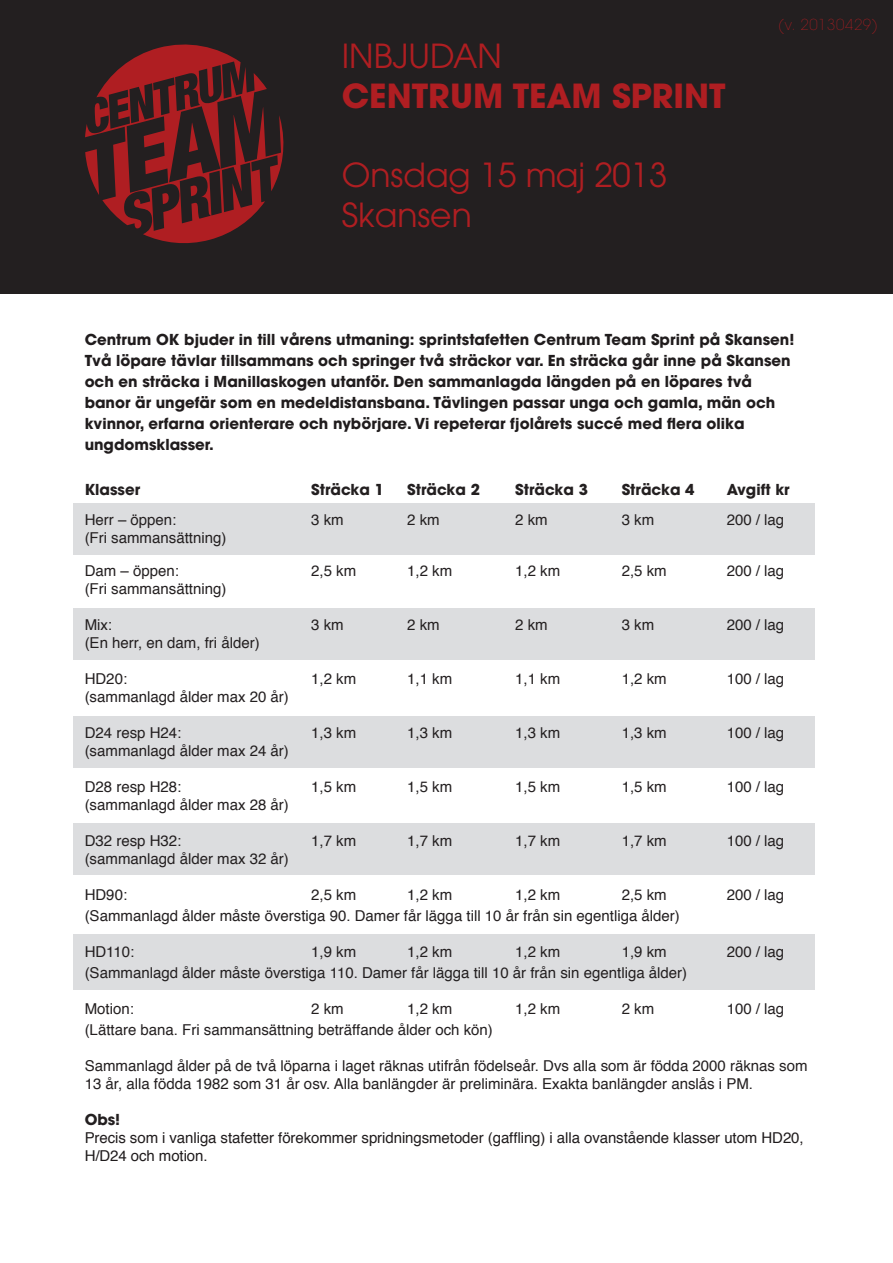
<style>
.page{position:relative;width:893px;height:1263px;background:#fff}
.page>*{position:absolute;margin:0;border:0;box-sizing:border-box;transform-origin:0 0}
.t1{font:33px/39.6px "Avant Garde";color:#af1e22}
.t2{font:700 33px "Avant Garde";color:#af1e22}
.t3{font:15px/18px "Helvetica";color:#231f20}
.t4{font:700 15px/21px "Avant Garde";color:#201c1d}
.t5{font:15px/18px "Helvetica";letter-spacing:-.005em;color:#201c1d}
.t6{font:700 15px "Avant Garde";color:#231f20}
.t7{font:200 15px "Avant Garde";letter-spacing:.04em;color:#af1e22}
</style>
<div class="page">
<div style="left:74px;top:504px;width:741px;height:51px;background:#dcdddf"></div>
<div style="left:74px;top:609px;width:741px;height:51px;background:#dcdddf"></div>
<div style="left:74px;top:716px;width:741px;height:51px;background:#dcdddf"></div>
<div style="left:74px;top:824px;width:741px;height:51px;background:#dcdddf"></div>
<div style="left:74px;top:934px;width:741px;height:56px;background:#dcdddf"></div>
<div style="left:0;top:0;width:893px;height:293px;background:#231f20"></div>
<svg style="left:85px;top:45px;width:198px;height:198px"></svg>
<h1 class="t1" style="left:342px;top:36px;width:162px">INBJUDAN</h1>
<h1 class="t2" style="left:342px;top:74px;width:385px">CENTRUM TEAM SPRINT</h1>
<h1 class="t1" style="left:342px;top:155px;width:327px">Onsdag 15 maj 2013<br>Skansen</h1>
<p class="t7" style="left:778px;top:16px;width:102px">(v. 20130429)</p>
<p class="t4" style="left:85px;top:329px;width:711px">Centrum OK bjuder in till vårens utmaning: sprintstafetten Centrum Team Sprint på Skansen!<br>Två löpare tävlar tillsammans och springer två sträckor var. En sträcka går inne på Skansen och en sträcka i Manillaskogen utanför. Den sammanlagda längden på en löpares två banor är ungefär som en medeldistansbana. Tävlingen passar unga och gamla, män och kvinnor, erfarna orienterare och nybörjare. Vi repeterar fjolårets succé med flera olika ungdomsklasser.</p>
<p class="t6" style="left:85px;top:480px;width:57px">Klasser</p>
<p class="t6" style="left:311px;top:480px;width:74px">Sträcka 1</p>
<p class="t6" style="left:407px;top:480px;width:74px">Sträcka 2</p>
<p class="t6" style="left:515px;top:480px;width:74px">Sträcka 3</p>
<p class="t6" style="left:622px;top:480px;width:74px">Sträcka 4</p>
<p class="t6" style="left:727px;top:480px;width:64px">Avgift kr</p>
<p class="t3" style="left:85px;top:511px;width:93px">Herr – öppen:</p>
<p class="t3" style="left:311px;top:511px;width:34px">3 km</p>
<p class="t3" style="left:407px;top:511px;width:34px">2 km</p>
<p class="t3" style="left:515px;top:511px;width:34px">2 km</p>
<p class="t3" style="left:622px;top:511px;width:34px">3 km</p>
<p class="t3" style="left:727px;top:511px;width:59px">200 / lag</p>
<p class="t3" style="left:85px;top:529px;width:143px">(Fri sammansättning)</p>
<p class="t3" style="left:85px;top:562px;width:96px">Dam – öppen:</p>
<p class="t3" style="left:311px;top:562px;width:47px">2,5 km</p>
<p class="t3" style="left:407px;top:562px;width:47px">1,2 km</p>
<p class="t3" style="left:515px;top:562px;width:47px">1,2 km</p>
<p class="t3" style="left:622px;top:562px;width:47px">2,5 km</p>
<p class="t3" style="left:727px;top:562px;width:59px">200 / lag</p>
<p class="t3" style="left:85px;top:580px;width:143px">(Fri sammansättning)</p>
<p class="t3" style="left:85px;top:616px;width:29px">Mix:</p>
<p class="t3" style="left:311px;top:616px;width:34px">3 km</p>
<p class="t3" style="left:407px;top:616px;width:34px">2 km</p>
<p class="t3" style="left:515px;top:616px;width:34px">2 km</p>
<p class="t3" style="left:622px;top:616px;width:34px">3 km</p>
<p class="t3" style="left:727px;top:616px;width:59px">200 / lag</p>
<p class="t3" style="left:85px;top:634px;width:177px">(En herr, en dam, fri ålder)</p>
<p class="t3" style="left:85px;top:670px;width:44px">HD20:</p>
<p class="t3" style="left:311px;top:670px;width:47px">1,2 km</p>
<p class="t3" style="left:407px;top:670px;width:47px">1,1 km</p>
<p class="t3" style="left:515px;top:670px;width:47px">1,1 km</p>
<p class="t3" style="left:622px;top:670px;width:47px">1,2 km</p>
<p class="t3" style="left:727px;top:670px;width:59px">100 / lag</p>
<p class="t3" style="left:85px;top:688px;width:206px">(sammanlagd ålder max 20 år)</p>
<p class="t3" style="left:85px;top:724px;width:98px">D24 resp H24:</p>
<p class="t3" style="left:311px;top:724px;width:47px">1,3 km</p>
<p class="t3" style="left:407px;top:724px;width:47px">1,3 km</p>
<p class="t3" style="left:515px;top:724px;width:47px">1,3 km</p>
<p class="t3" style="left:622px;top:724px;width:47px">1,3 km</p>
<p class="t3" style="left:727px;top:724px;width:59px">100 / lag</p>
<p class="t3" style="left:85px;top:742px;width:206px">(sammanlagd ålder max 24 år)</p>
<p class="t3" style="left:85px;top:778px;width:98px">D28 resp H28:</p>
<p class="t3" style="left:311px;top:778px;width:47px">1,5 km</p>
<p class="t3" style="left:407px;top:778px;width:47px">1,5 km</p>
<p class="t3" style="left:515px;top:778px;width:47px">1,5 km</p>
<p class="t3" style="left:622px;top:778px;width:47px">1,5 km</p>
<p class="t3" style="left:727px;top:778px;width:59px">100 / lag</p>
<p class="t3" style="left:85px;top:796px;width:206px">(sammanlagd ålder max 28 år)</p>
<p class="t3" style="left:85px;top:832px;width:98px">D32 resp H32:</p>
<p class="t3" style="left:311px;top:832px;width:47px">1,7 km</p>
<p class="t3" style="left:407px;top:832px;width:47px">1,7 km</p>
<p class="t3" style="left:515px;top:832px;width:47px">1,7 km</p>
<p class="t3" style="left:622px;top:832px;width:47px">1,7 km</p>
<p class="t3" style="left:727px;top:832px;width:59px">100 / lag</p>
<p class="t3" style="left:85px;top:850px;width:206px">(sammanlagd ålder max 32 år)</p>
<p class="t3" style="left:85px;top:886px;width:44px">HD90:</p>
<p class="t3" style="left:311px;top:886px;width:47px">2,5 km</p>
<p class="t3" style="left:407px;top:886px;width:47px">1,2 km</p>
<p class="t3" style="left:515px;top:886px;width:47px">1,2 km</p>
<p class="t3" style="left:622px;top:886px;width:47px">2,5 km</p>
<p class="t3" style="left:727px;top:886px;width:59px">200 / lag</p>
<p class="t3" style="left:85px;top:907px;width:597px">(Sammanlagd ålder måste överstiga 90. Damer får lägga till 10 år från sin egentliga ålder)</p>
<p class="t3" style="left:85px;top:943px;width:51px">HD110:</p>
<p class="t3" style="left:311px;top:943px;width:47px">1,9 km</p>
<p class="t3" style="left:407px;top:943px;width:47px">1,2 km</p>
<p class="t3" style="left:515px;top:943px;width:47px">1,2 km</p>
<p class="t3" style="left:622px;top:943px;width:47px">1,9 km</p>
<p class="t3" style="left:727px;top:943px;width:59px">200 / lag</p>
<p class="t3" style="left:85px;top:964px;width:604px">(Sammanlagd ålder måste överstiga 110. Damer får lägga till 10 år från sin egentliga ålder)</p>
<p class="t3" style="left:85px;top:1000px;width:51px">Motion:</p>
<p class="t3" style="left:311px;top:1000px;width:34px">2 km</p>
<p class="t3" style="left:407px;top:1000px;width:47px">1,2 km</p>
<p class="t3" style="left:515px;top:1000px;width:47px">1,2 km</p>
<p class="t3" style="left:622px;top:1000px;width:34px">2 km</p>
<p class="t3" style="left:727px;top:1000px;width:59px">100 / lag</p>
<p class="t3" style="left:85px;top:1021px;width:410px">(Lättare bana. Fri sammansättning beträffande ålder och kön)</p>
<p class="t3" style="left:85px;top:1057px;width:724px">Sammanlagd ålder på de två löparna i laget räknas utifrån födelseår. Dvs alla som är födda 2000 räknas som<br>13 år, alla födda 1982 som 31 år osv. Alla banlängder är preliminära. Exakta banlängder anslås i PM.</p>
<p class="t6" style="left:85px;top:1110px;width:37px">Obs!</p>
<p class="t5" style="left:85px;top:1129px;width:720px">Precis som i vanliga stafetter förekommer spridningsmetoder (gaffling) i alla ovanstående klasser utom HD20,<br>H/D24 och motion.</p>
</div>
